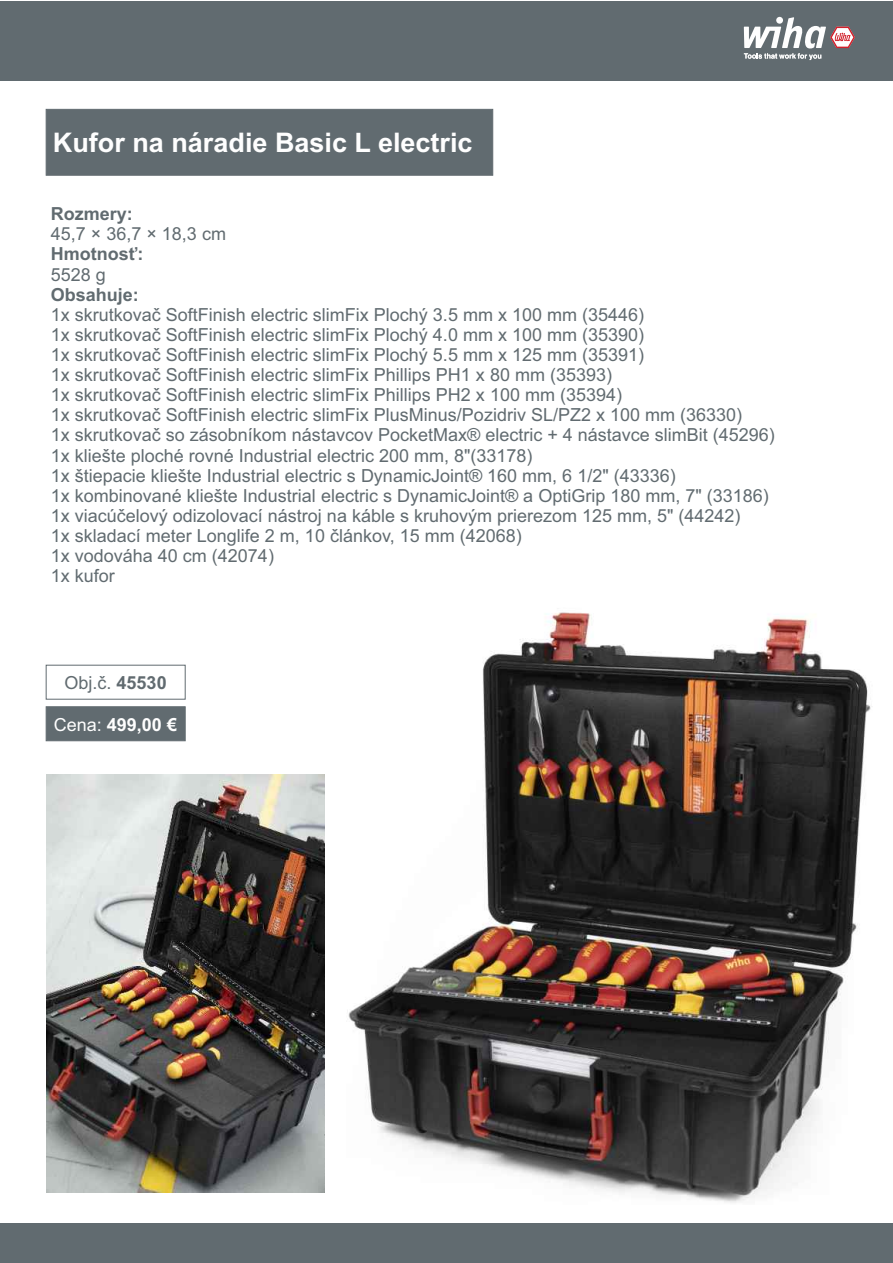
<style>
.page{position:relative;width:893px;height:1263px;background:#fff}
.page>*{position:absolute;margin:0;border:0;box-sizing:border-box;transform-origin:0 0}
.t1{font:700 27px "Arial";color:#fefefe}
.t2{font:18px/20.1px "Arial";color:#616b70}
.t3{font:700 18px "Arial";color:#616b70}
.t4{font:700 18px "Arial";color:#fefefe}
.s1{font-weight:700}
.s2{font-weight:400}
</style>
<div class="page">
<img style="left:348px;top:612px;width:523px;height:591px">
<div style="left:0;top:1px;width:893px;height:80px;background:#616b70"></div>
<div style="left:0;top:1223px;width:893px;height:40px;background:#616b70"></div>
<svg style="left:744px;top:17px;width:111px;height:43px"></svg>
<div style="left:45px;top:108px;width:449px;height:68px;background:#616b70"></div>
<div style="left:46px;top:665px;width:140px;height:35px;border:1px solid #616b70"></div>
<svg style="left:45px;top:706px;width:141px;height:36px;background:#666f74"></svg>
<img style="left:46px;top:774px;width:279px;height:418px">
<h1 class="t1" style="left:53px;top:132px;width:421px">Kufor na náradie Basic L electric</h1>
<p class="t3" style="left:51px;top:207px;width:84px">Rozmery:</p>
<p class="t2" style="left:51px;top:226px;width:177px">45,7 × 36,7 × 18,3 cm</p>
<p class="t3" style="left:51px;top:247px;width:94px">Hmotnosť:</p>
<p class="t2" style="left:51px;top:266px;width:57px">5528 g</p>
<p class="t3" style="left:51px;top:288px;width:90px">Obsahuje:</p>
<p class="t2" style="left:51px;top:306px;width:726px">1x skrutkovač SoftFinish electric slimFix Plochý 3.5 mm x 100 mm (35446)<br>1x skrutkovač SoftFinish electric slimFix Plochý 4.0 mm x 100 mm (35390)<br>1x skrutkovač SoftFinish electric slimFix Plochý 5.5 mm x 125 mm (35391)<br>1x skrutkovač SoftFinish electric slimFix Phillips PH1 x 80 mm (35393)<br>1x skrutkovač SoftFinish electric slimFix Phillips PH2 x 100 mm (35394)<br>1x skrutkovač SoftFinish electric slimFix PlusMinus/Pozidriv SL/PZ2 x 100 mm (36330)<br>1x skrutkovač so zásobníkom nástavcov PocketMax® electric + 4 nástavce slimBit (45296)<br>1x kliešte ploché rovné Industrial electric 200 mm, 8"(33178)<br>1x štiepacie kliešte Industrial electric s DynamicJoint® 160 mm, 6 1/2" (43336)<br>1x kombinované kliešte Industrial electric s DynamicJoint® a OptiGrip 180 mm, 7" (33186)<br>1x viacúčelový odizolovací nástroj na káble s kruhovým prierezom 125 mm, 5" (44242)<br>1x skladací meter Longlife 2 m, 10 článkov, 15 mm (42068)<br>1x vodováha 40 cm (42074)<br>1x kufor</p>
<p class="t2" style="left:65px;top:674px;width:104px">Obj.č. <span class="s1">45530</span></p>
<p class="t4" style="left:54px;top:717px;width:125px"><span class="s2">Cena:</span> 499,00 €</p>
</div>
